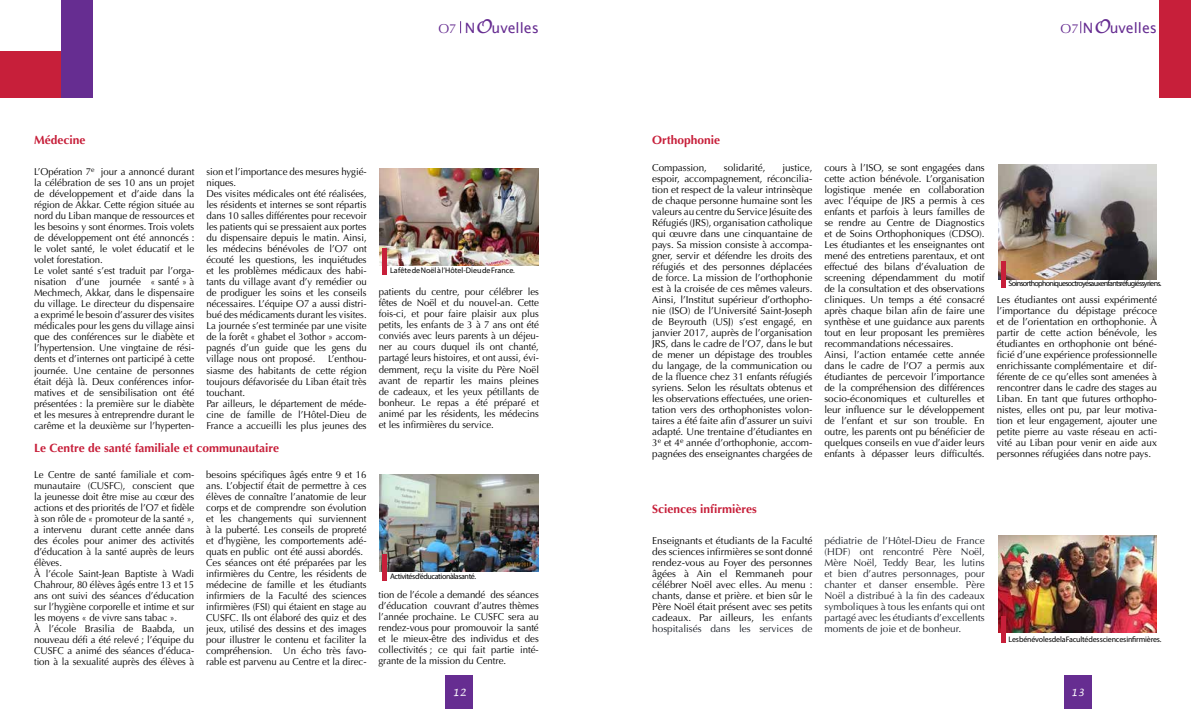
<style>
.page{position:relative;width:1191px;height:709px;background:#fff}
.page>*{position:absolute;margin:0;border:0;box-sizing:border-box;transform-origin:0 0}
.t1{font:14.2px "Lucida Grande";color:#662d91}
.t2{font:700 12px "Optima";color:#c71f3a}
.t3{font:10px/11px "Optima";letter-spacing:-.005em;color:#000;scale:.96 1}
.t4{font:10px/11px "Optima";letter-spacing:-.005em;color:#000;text-align:justify}
.t5{font:10px/11px "Optima";color:#1d2129;text-align:justify}
.t6{font:italic 10px "Lucida Handwriting";color:#fff}
.t7{font:8px "Myriad Pro";letter-spacing:-.08em;color:#000}
.t8{font:8px "Myriad Pro";letter-spacing:-.02em;color:#000}
.t9{font:8px "Myriad Pro";color:#000}
.t10{font:8px "Myriad Pro";letter-spacing:-.05em;color:#000}
.s1{font-family:"Optima";font-size:13px}
.s2{font-family:"Lucida Handwriting";font-style:italic;font-size:19px}
.s3{color:#1d2129}
</style>
<div class="page">
<div style="left:0;top:51px;width:61px;height:47px;background:#c71f3a"></div>
<svg style="left:460px;top:21px;width:1px;height:12px"></svg>
<svg style="left:1080px;top:21px;width:1px;height:12px"></svg>
<div style="left:61px;top:0;width:32px;height:98px;background:#662d91"></div>
<div style="left:1159px;top:0;width:32px;height:98px;background:#c71f3a"></div>
<div style="left:1063px;top:675px;width:28px;height:34px;background:#662d91"></div>
<div style="left:445px;top:675px;width:28px;height:34px;background:#662d91"></div>
<img style="left:998px;top:536px;width:159px;height:97px">
<img style="left:380px;top:474px;width:159px;height:97px">
<img style="left:380px;top:169px;width:159px;height:97px">
<img style="left:998px;top:165px;width:159px;height:114px">
<div style="left:382px;top:554px;width:5px;height:26px;background:#c71f3a"></div>
<div style="left:382px;top:248px;width:5px;height:26px;background:#c71f3a"></div>
<div style="left:1000px;top:261px;width:5px;height:27px;background:#c71f3a"></div>
<div style="left:1000px;top:617px;width:5px;height:26px;background:#c71f3a"></div>
<h1 class="t1" style="left:438px;top:20px;width:102px"><span class="s1">O7</span> N<span class="s2">O</span>uvelles</h1>
<h1 class="t1" style="left:1060px;top:20px;width:98px"><span class="s1">O7</span> N<span class="s2">O</span>uvelles</h1>
<p class="t2" style="left:34px;top:133px;width:53px">Médecine</p>
<p class="t3" style="left:34px;top:167px;width:168px">L’Opération 7<sup>e</sup> jour a annoncé durant la célébration de ses 10 ans un projet de développement et d’aide dans la région de Akkar. Cette région située au nord du Liban manque de ressources et les besoins y sont énormes. Trois volets de développement ont été annoncés : le volet santé, le volet éducatif et le volet forestation.<br>Le volet santé s’est traduit par l’orga&shy;nisation d’une journée « santé » à Mechmech, Akkar, dans le dispensaire du village. Le directeur du dispensaire a exprimé le besoin d’assurer des visites médicales pour les gens du village ainsi que des conférences sur le diabète et l’hypertension. Une vingtaine de rési&shy;dents et d’internes ont participé à cette journée. Une centaine de personnes était déjà là. Deux conférences infor&shy;matives et de sensibilisation ont été présentées : la première sur le diabète et les mesures à entreprendre durant le carême et la deuxième sur l’hyperten-</p>
<p class="t3" style="left:206px;top:167px;width:168px">sion et l’importance des mesures hygié&shy;niques.<br>Des visites médicales ont été réalisées, les résidents et internes se sont répartis dans 10 salles différentes pour recevoir les patients qui se pressaient aux portes du dispensaire depuis le matin. Ainsi, les médecins bénévoles de l’O7 ont écouté les questions, les inquiétudes et les problèmes médicaux des habi&shy;tants du village avant d’y remédier ou de prodiguer les soins et les conseils nécessaires. L’équipe O7 a aussi distri&shy;bué des médicaments durant les visites.<br>La journée s’est terminée par une visite de la forêt « ghabet el 3othor » accom&shy;pagnés d’un guide que les gens du village nous ont proposé.</p>
<p class="t3" style="left:206px;top:354px;width:168px;text-indent:122px">L’enthou&shy;siasme des habitants de cette région toujours défavorisée du Liban était très touchant.<br>Par ailleurs, le département de méde&shy;cine de famille de l’Hôtel-Dieu de<br>France a accueilli les plus jeunes des</p>
<p class="t2" style="left:34px;top:440px;width:247px">Le Centre de santé familiale et communautaire</p>
<p class="t3" style="left:34px;top:469px;width:168px">Le Centre de santé familiale et com&shy;munautaire (CUSFC), conscient que la jeunesse doit être mise au cœur des actions et des priorités de l’O7 et fidèle à son rôle de « promoteur de la santé », a intervenu durant cette année dans des écoles pour animer des activités d’éducation à la santé auprès de leurs élèves.<br>À l’école Saint-Jean Baptiste à Wadi Chahrour, 80 élèves âgés entre 13 et 15 ans ont suivi des séances d’éducation sur l’hygiène corporelle et intime et sur les moyens « de vivre sans tabac ».<br>À l’école Brasilia de Baabda, un nouveau défi a été relevé ; l’équipe du CUSFC a animé des séances d’éduca&shy;tion à la sexualité auprès des élèves à</p>
<p class="t3" style="left:206px;top:469px;width:168px">besoins spécifiques âgés entre 9 et 16 ans. L’objectif était de permettre à ces élèves de connaître l’anatomie de leur corps et de comprendre son évolution et les changements qui surviennent à la puberté. Les conseils de propreté et d’hygiène, les comportements adé&shy;quats en public ont été aussi abordés.<br>Ces séances ont été préparées par les infirmières du Centre, les résidents de médecine de famille et les étudiants infirmiers de la Faculté des sciences infirmières (FSI) qui étaient en stage au CUSFC. Ils ont élaboré des quiz et des jeux, utilisé des dessins et des images pour illustrer le contenu et faciliter la compréhension. Un écho très favo&shy;rable est parvenu au Centre et la direc-</p>
<p class="t9" style="left:390px;top:265px;width:126px">La fête de Noël à l’Hôtel-Dieu de France.</p>
<p class="t3" style="left:379px;top:287px;width:168px;text-align:justify">patients du centre, pour célébrer les fêtes de Noël et du nouvel-an. Cette fois-ci, et pour faire plaisir aux plus petits, les enfants de 3 à 7 ans ont été conviés avec leurs parents à un déjeu&shy;ner au cours duquel ils ont chanté, partagé leurs histoires, et ont aussi, évi&shy;demment, reçu la visite du Père Noël avant de repartir les mains pleines de cadeaux, et les yeux pétillants de bonheur. Le repas a été préparé et animé par les résidents, les médecins et les infirmières du service.</p>
<p class="t10" style="left:390px;top:571px;width:87px">Activités d’éducation à la santé.</p>
<p class="t3" style="left:378px;top:589px;width:168px;text-align:justify">tion de l’école a demandé des séances d’éducation couvrant d’autres thèmes l’année prochaine. Le CUSFC sera au rendez-vous pour promouvoir la santé et le mieux-être des individus et des collectivités ; ce qui fait partie inté&shy;grante de la mission du Centre.</p>
<p class="t2" style="left:652px;top:133px;width:70px">Orthophonie</p>
<p class="t4" style="left:652px;top:162px;width:56px">Compassion,</p>
<p class="t4" style="left:724px;top:162px;width:43px">solidarité,</p>
<p class="t4" style="left:652px;top:162px;width:162px;text-indent:130px">justice, espoir, accompagnement, réconcilia&shy;tion et respect de la valeur intrinsèque de chaque personne humaine sont les valeurs au centre du Service Jésuite des Réfugiés (JRS), organisation catholique qui œuvre dans une cinquantaine de pays. Sa mission consiste à accompa&shy;gner, servir et défendre les droits des réfugiés et des personnes déplacées de force. La mission de l’orthophonie est à la croisée de ces mêmes valeurs.<br>Ainsi, l’Institut supérieur d’orthopho&shy;nie (ISO) de l’Université Saint-Joseph de Beyrouth (USJ) s’est engagé, en janvier 2017, auprès de l’organisation JRS, dans le cadre de l’O7, dans le but de mener un dépistage des troubles du langage, de la communication ou de la fluence chez 31 enfants réfugiés syriens. Selon les résultats obtenus et les observations effectuées, une orien&shy;tation vers des orthophonistes volon&shy;taires a été faite afin d’assurer un suivi adapté. Une trentaine d’étudiantes en 3<sup>e</sup> et 4<sup>e</sup> année d’orthophonie, accom&shy;pagnées des enseignantes chargées de</p>
<p class="t4" style="left:824px;top:162px;width:162px;text-align:left">cours à l’ISO, se sont engagées dans cette action bénévole. L’organisation logistique menée en collaboration avec l’équipe de JRS a permis à ces enfants et parfois à leurs familles de se rendre au Centre de Diagnostics et de Soins Orthophoniques (CDSO).<br>Les étudiantes et les enseignantes ont mené des entretiens parentaux, et ont effectué des bilans d’évaluation de screening dépendamment du motif de la consultation et des observations cliniques. Un temps a été consacré après chaque bilan afin de faire une synthèse et une guidance aux parents tout en leur proposant les premières recommandations nécessaires.<br>Ainsi, l’action entamée cette année dans le cadre de l’O7 a permis aux étudiantes de percevoir l’importance de la compréhension des différences socio-économiques et culturelles et leur influence sur le développement de l’enfant et sur son trouble. En outre, les parents ont pu bénéficier de quelques conseils en vue d’aider leurs enfants à dépasser leurs difficultés.</p>
<p class="t7" style="left:1008px;top:279px;width:154px">Soins orthophoniques octroyés aux enfants réfugiés syriens.</p>
<p class="t4" style="left:996px;top:294px;width:162px">Les étudiantes ont aussi expérimenté l’importance du dépistage précoce et de l’orientation en orthophonie. À partir de cette action bénévole, les étudiantes en orthophonie ont béné&shy;ficié d’une expérience professionnelle enrichissante complémentaire et dif&shy;férente de ce qu’elles sont amenées à rencontrer dans le cadre des stages au Liban. En tant que futures orthopho&shy;nistes, elles ont pu, par leur motiva&shy;tion et leur engagement, ajouter une petite pierre au vaste réseau en acti&shy;vité au Liban pour venir en aide aux personnes réfugiées dans notre pays.</p>
<p class="t2" style="left:652px;top:501px;width:106px">Sciences infirmières</p>
<p class="t4" style="left:652px;top:535px;width:162px">Enseignants et étudiants de la Faculté des sciences infirmières se sont donné rendez-vous au Foyer des personnes âgées à Ain el Remmaneh pour célébrer Noël avec elles. Au menu : chants, danse et prière. et bien sûr le Père Noël était présent avec ses petits cadeaux. Par ailleurs, l<span class="s3">es enfants hospitalisés dans les services de</span></p>
<p class="t5" style="left:824px;top:535px;width:162px">pédiatrie de l’Hôtel-Dieu de France (HDF) ont rencontré Père Noël, Mère Noël, Teddy Bear, les lutins et bien d’autres personnages, pour chanter et danser ensemble. Père Noël a distribué à la fin des cadeaux symboliques à tous les enfants qui ont partagé avec les étudiants d’excellents moments de joie et de bonheur.</p>
<p class="t8" style="left:1008px;top:634px;width:154px">Les bénévoles de la Faculté des sciences infirmières.</p>
<p class="t6" style="left:452px;top:686px;width:15px">12</p>
<p class="t6" style="left:1070px;top:686px;width:15px">13</p>
</div>
